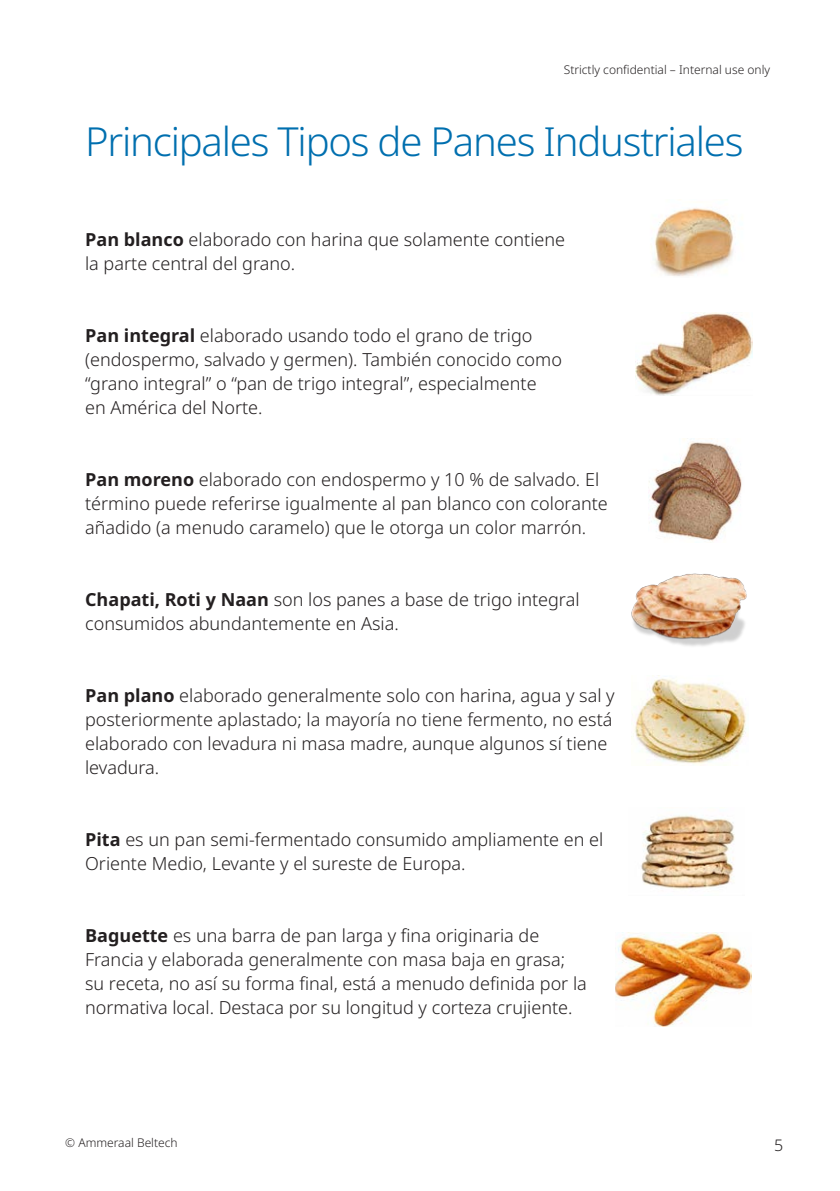
<style>
.page{position:relative;width:840px;height:1191px;background:#fff}
.page>*{position:absolute;margin:0;border:0;box-sizing:border-box;transform-origin:0 0}
.t1{font:300 40px "Noto Sans";letter-spacing:-.03em;color:#006faf}
.t2{font:300 18px/24px "Noto Sans";color:#231f20}
.t3{font:300 16px "Noto Sans";color:#231f20}
.t4{font:300 12px "Noto Sans";color:#231f20}
.s1{font-weight:700}
</style>
<div class="page">
<img style="left:654px;top:208px;width:80px;height:68px">
<img style="left:635px;top:313px;width:117px;height:82px">
<img style="left:648px;top:439px;width:94px;height:103px">
<img style="left:631px;top:573px;width:115px;height:73px">
<img style="left:631px;top:675px;width:115px;height:90px">
<img style="left:641px;top:815px;width:94px;height:74px">
<img style="left:615px;top:932px;width:135px;height:94px">
<p class="t4" style="left:563px;top:61px;width:208px">Strictly confidential – Internal use only</p>
<p class="t1" style="left:85px;top:114px;width:659px">Principales Tipos de Panes Industriales</p>
<p class="t2" style="left:85px;top:228px;width:481px"><span class="s1">Pan blanco</span> elaborado con harina que solamente contiene</p>
<p class="t2" style="left:85px;top:252px;width:211px">la parte central del grano.</p>
<p class="t2" style="left:85px;top:324px;width:448px"><span class="s1">Pan integral</span> elaborado usando todo el grano de trigo</p>
<p class="t2" style="left:85px;top:348px;width:478px">(endospermo, salvado y germen). También conocido como</p>
<p class="t2" style="left:85px;top:372px;width:453px">“grano integral” o “pan de trigo integral”, especialmente</p>
<p class="t2" style="left:85px;top:396px;width:179px">en América del Norte.</p>
<p class="t2" style="left:85px;top:468px;width:515px"><span class="s1">Pan moreno</span> elaborado con endospermo y 10 % de salvado. El</p>
<p class="t2" style="left:85px;top:492px;width:524px">término puede referirse igualmente al pan blanco con colorante</p>
<p class="t2" style="left:85px;top:516px;width:502px">añadido (a menudo caramelo) que le otorga un color marrón.</p>
<p class="t2" style="left:85px;top:588px;width:495px"><span class="s1">Chapati, Roti y Naan</span> son los panes a base de trigo integral</p>
<p class="t2" style="left:85px;top:612px;width:315px">consumidos abundantemente en Asia.</p>
<p class="t2" style="left:85px;top:684px;width:531px"><span class="s1">Pan plano</span> elaborado generalmente solo con harina, agua y sal y posteriormente aplastado; la mayoría no tiene fermento, no está elaborado con levadura ni masa madre, aunque algunos sí tiene levadura.</p>
<p class="t2" style="left:85px;top:828px;width:519px"><span class="s1">Pita</span> es un pan semi-fermentado consumido ampliamente en el<br>Oriente Medio, Levante y el sureste de Europa.</p>
<p class="t2" style="left:85px;top:924px;width:455px"><span class="s1">Baguette</span> es una barra de pan larga y fina originaria de</p>
<p class="t2" style="left:85px;top:948px;width:503px">Francia y elaborada generalmente con masa baja en grasa; su receta, no así su forma final, está a menudo definida por la normativa local. Destaca por su longitud y corteza crujiente.</p>
<p class="t4" style="left:65px;top:1134px;width:114px">© Ammeraal Beltech</p>
<p class="t3" style="left:773px;top:1134px;width:11px">5</p>
</div>
